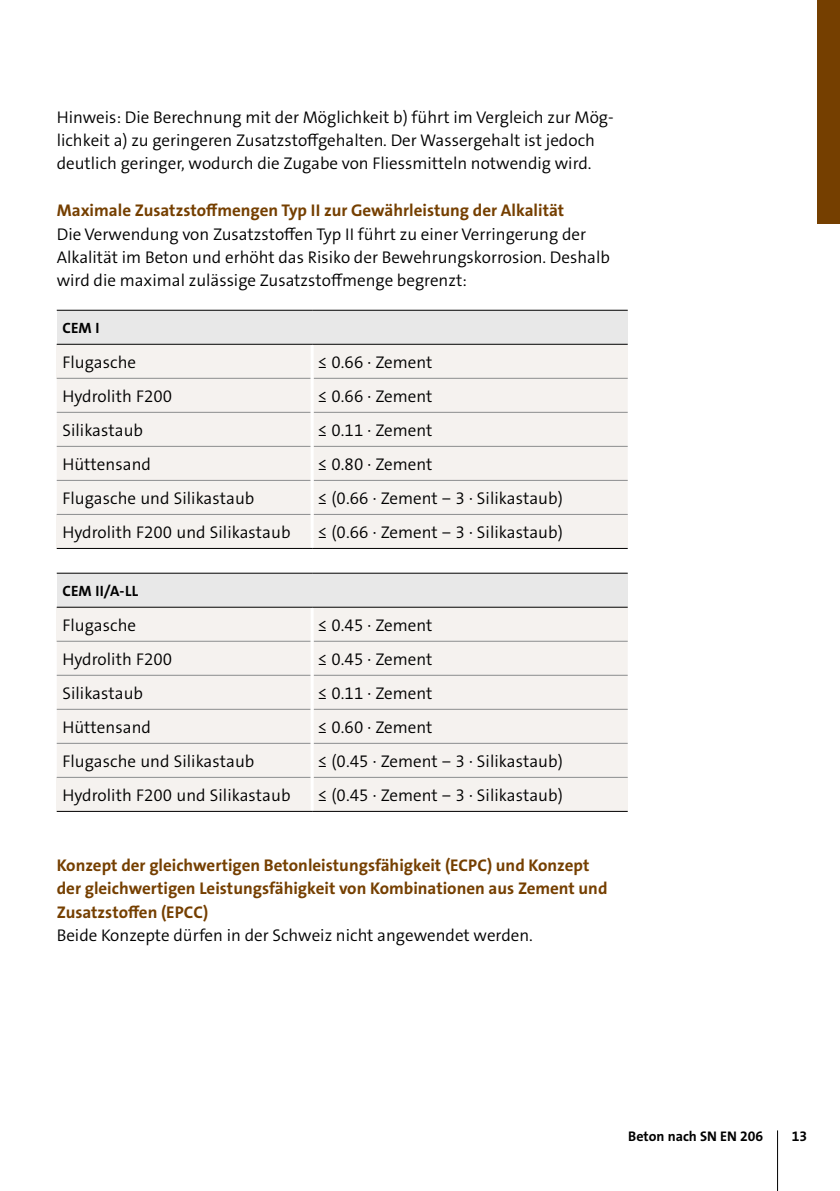
<style>
.page{position:relative;width:840px;height:1191px;background:#fff}
.page>*{position:absolute;margin:0;border:0;box-sizing:border-box;transform-origin:0 0}
.t1{font:17px/23.4px "The Sans LP4 Se Lig";color:#000}
.t2{font:17px/23.4px "The Sans LP7 Bld";color:#753f00}
.t3{font:15px "The Sans LP7 Bld";letter-spacing:.01em;color:#000}
.t4{font:14px "The Sans LP7 Bld";color:#000}
</style>
<div class="page">
<hr style="left:776px;top:1130px;width:1px;height:61px;background:#000">
<div style="left:57px;top:310px;width:570px;height:34px;background:#e8e8e8"></div>
<div style="left:57px;top:344px;width:255px;height:34px;background:#f5f2ef"></div>
<div style="left:312px;top:344px;width:315px;height:34px;background:#f5f2ef"></div>
<div style="left:57px;top:379px;width:253px;height:135px;background:#f5f2ef"></div>
<div style="left:314px;top:379px;width:313px;height:135px;background:#f5f2ef"></div>
<div style="left:57px;top:514px;width:255px;height:34px;background:#f5f2ef"></div>
<div style="left:312px;top:514px;width:315px;height:34px;background:#f5f2ef"></div>
<hr style="left:57px;top:378px;width:253px;height:1px;background:#8b8d8e">
<hr style="left:313px;top:378px;width:314px;height:1px;background:#8b8d8e">
<hr style="left:57px;top:412px;width:253px;height:1px;background:#8b8d8e">
<hr style="left:313px;top:412px;width:314px;height:1px;background:#8b8d8e">
<hr style="left:57px;top:446px;width:253px;height:1px;background:#8b8d8e">
<hr style="left:313px;top:446px;width:314px;height:1px;background:#8b8d8e">
<hr style="left:57px;top:480px;width:253px;height:1px;background:#8b8d8e">
<hr style="left:313px;top:480px;width:314px;height:1px;background:#8b8d8e">
<hr style="left:57px;top:514px;width:253px;height:1px;background:#8b8d8e">
<hr style="left:313px;top:514px;width:314px;height:1px;background:#8b8d8e">
<hr style="left:310px;top:345px;width:3px;height:33px;background:#fff">
<hr style="left:310px;top:514px;width:3px;height:34px;background:#fff">
<hr style="left:57px;top:310px;width:255px;height:1px;background:#000">
<hr style="left:312px;top:310px;width:315px;height:1px;background:#000">
<hr style="left:57px;top:548px;width:255px;height:1px;background:#000">
<hr style="left:312px;top:548px;width:315px;height:1px;background:#000">
<hr style="left:57px;top:344px;width:255px;height:1px;background:#000">
<hr style="left:312px;top:344px;width:315px;height:1px;background:#000">
<div style="left:57px;top:573px;width:570px;height:34px;background:#e8e8e8"></div>
<div style="left:57px;top:607px;width:255px;height:34px;background:#f5f2ef"></div>
<div style="left:312px;top:607px;width:315px;height:34px;background:#f5f2ef"></div>
<div style="left:57px;top:642px;width:253px;height:135px;background:#f5f2ef"></div>
<div style="left:314px;top:642px;width:313px;height:135px;background:#f5f2ef"></div>
<div style="left:57px;top:777px;width:255px;height:34px;background:#f5f2ef"></div>
<div style="left:312px;top:777px;width:315px;height:34px;background:#f5f2ef"></div>
<hr style="left:57px;top:641px;width:253px;height:1px;background:#8b8d8e">
<hr style="left:313px;top:641px;width:314px;height:1px;background:#8b8d8e">
<hr style="left:57px;top:675px;width:253px;height:1px;background:#8b8d8e">
<hr style="left:313px;top:675px;width:314px;height:1px;background:#8b8d8e">
<hr style="left:57px;top:709px;width:253px;height:1px;background:#8b8d8e">
<hr style="left:313px;top:709px;width:314px;height:1px;background:#8b8d8e">
<hr style="left:57px;top:743px;width:253px;height:1px;background:#8b8d8e">
<hr style="left:313px;top:743px;width:314px;height:1px;background:#8b8d8e">
<hr style="left:57px;top:777px;width:253px;height:1px;background:#8b8d8e">
<hr style="left:313px;top:777px;width:314px;height:1px;background:#8b8d8e">
<hr style="left:310px;top:607px;width:3px;height:34px;background:#fff">
<hr style="left:310px;top:777px;width:3px;height:34px;background:#fff">
<hr style="left:57px;top:572px;width:255px;height:1px;background:#000">
<hr style="left:312px;top:572px;width:315px;height:1px;background:#000">
<hr style="left:57px;top:811px;width:255px;height:1px;background:#000">
<hr style="left:312px;top:811px;width:315px;height:1px;background:#000">
<hr style="left:57px;top:606px;width:255px;height:1px;background:#000">
<hr style="left:312px;top:606px;width:315px;height:1px;background:#000">
<div style="left:816px;top:0;width:23px;height:223px;background:#753f00"></div>
<p class="t1" style="left:57px;top:105px;width:558px">Hinweis: Die Berechnung mit der Möglichkeit b) führt im Vergleich zur Mög&shy;lichkeit a) zu geringeren Zusatzstoffgehalten. Der Wassergehalt ist jedoch deutlich geringer, wodurch die Zugabe von Fliessmitteln notwendig wird.</p>
<p class="t2" style="left:57px;top:199px;width:508px">Maximale Zusatzstoffmengen Typ II zur Gewährleistung der Alkalität</p>
<p class="t1" style="left:57px;top:222px;width:554px">Die Verwendung von Zusatzstoffen Typ II führt zu einer Verringerung der<br>Alkalität im Beton und erhöht das Risiko der Bewehrungskorrosion. Deshalb wird die maximal zulässige Zusatzstoffmenge begrenzt:</p>
<p class="t3" style="left:62px;top:318px;width:39px">CEM I</p>
<p class="t1" style="left:62px;top:351px;width:75px">Flugasche</p>
<p class="t1" style="left:317px;top:351px;width:116px">≤ 0.66 ∙ Zement</p>
<p class="t1" style="left:62px;top:385px;width:111px">Hydrolith F200</p>
<p class="t1" style="left:317px;top:385px;width:116px">≤ 0.66 ∙ Zement</p>
<p class="t1" style="left:62px;top:419px;width:82px">Silikastaub</p>
<p class="t1" style="left:317px;top:419px;width:116px">≤ 0.11 ∙ Zement</p>
<p class="t1" style="left:62px;top:453px;width:90px">Hüttensand</p>
<p class="t1" style="left:317px;top:453px;width:116px">≤ 0.80 ∙ Zement</p>
<p class="t1" style="left:62px;top:487px;width:193px">Flugasche und Silikastaub</p>
<p class="t1" style="left:317px;top:487px;width:246px">≤ (0.66 ∙ Zement − 3 ∙ Silikastaub)</p>
<p class="t1" style="left:62px;top:521px;width:229px">Hydrolith F200 und Silikastaub</p>
<p class="t1" style="left:317px;top:521px;width:246px">≤ (0.66 ∙ Zement − 3 ∙ Silikastaub)</p>
<p class="t3" style="left:62px;top:581px;width:77px">CEM II/A-LL</p>
<p class="t1" style="left:62px;top:614px;width:75px">Flugasche</p>
<p class="t1" style="left:317px;top:614px;width:116px">≤ 0.45 ∙ Zement</p>
<p class="t1" style="left:62px;top:648px;width:111px">Hydrolith F200</p>
<p class="t1" style="left:317px;top:648px;width:116px">≤ 0.45 ∙ Zement</p>
<p class="t1" style="left:62px;top:682px;width:82px">Silikastaub</p>
<p class="t1" style="left:317px;top:682px;width:116px">≤ 0.11 ∙ Zement</p>
<p class="t1" style="left:62px;top:716px;width:90px">Hüttensand</p>
<p class="t1" style="left:317px;top:716px;width:116px">≤ 0.60 ∙ Zement</p>
<p class="t1" style="left:62px;top:750px;width:193px">Flugasche und Silikastaub</p>
<p class="t1" style="left:317px;top:750px;width:246px">≤ (0.45 ∙ Zement − 3 ∙ Silikastaub)</p>
<p class="t1" style="left:62px;top:784px;width:229px">Hydrolith F200 und Silikastaub</p>
<p class="t1" style="left:317px;top:784px;width:246px">≤ (0.45 ∙ Zement − 3 ∙ Silikastaub)</p>
<p class="t2" style="left:57px;top:853px;width:552px">Konzept der gleichwertigen Betonleistungsfähigkeit (ECPC) und Konzept der gleichwertigen Leistungsfähigkeit von Kombinationen aus Zement und<br>Zusatzstoffen (EPCC)</p>
<p class="t1" style="left:57px;top:924px;width:477px">Beide Konzepte dürfen in der Schweiz nicht angewendet werden.</p>
<p class="t4" style="left:628px;top:1127px;width:136px">Beton nach SN EN 206</p>
<p class="t4" style="left:791px;top:1127px;width:17px">13</p>
</div>
